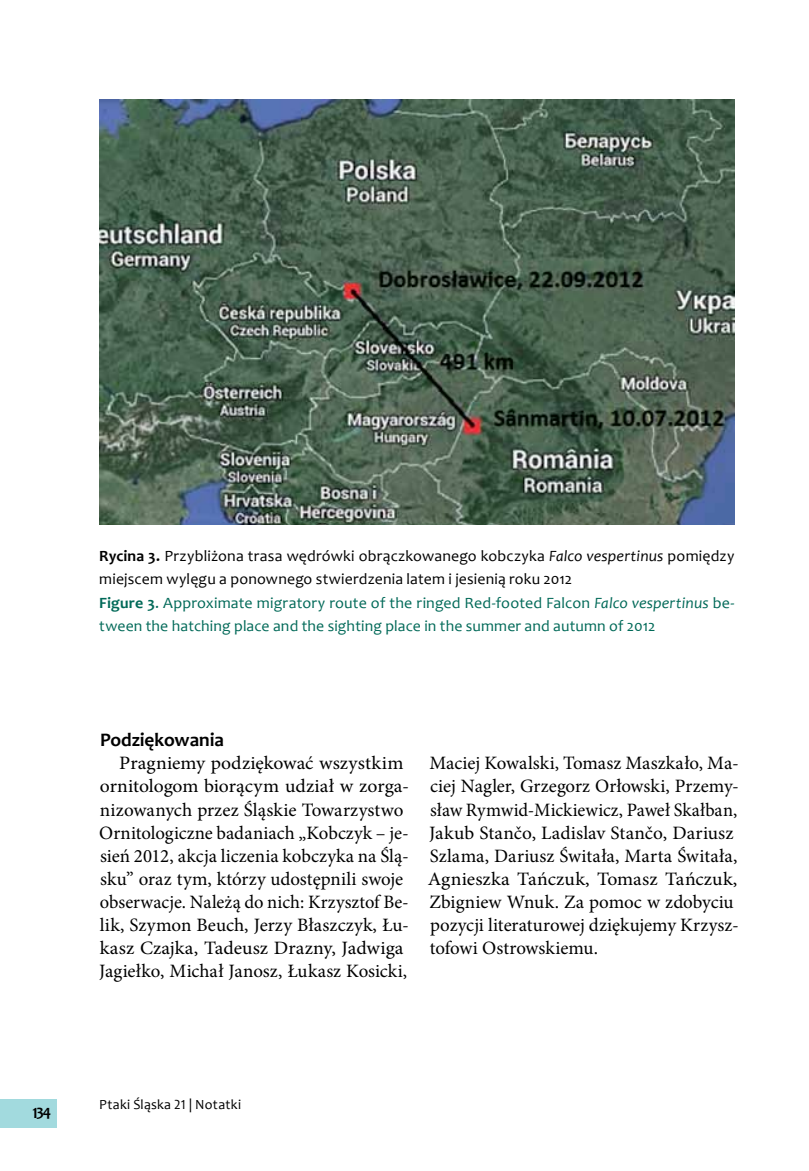
<style>
.page{position:relative;width:809px;height:1171px;background:#fff}
.page>*{position:absolute;margin:0;border:0;box-sizing:border-box;transform-origin:0 0}
.t1{font:700 19.25px "Candara";letter-spacing:-.005em;color:#000}
.t2{font:18.9px/23.1px "Minion Pro";color:#000;scale:1.04 1}
.t3{font:18.9px/23.1px "Minion Pro";color:#000}
.t4{font:15.75px/23.1px "Candara";letter-spacing:.01em;color:#006958}
.t5{font:700 15.75px "Candara";color:#000}
.t6{font:14px "Candara";letter-spacing:.015em;color:#000}
.s1{font-weight:700;color:#000}
.s2{color:#000}
.s3{font-style:italic;color:#000}
.s4{font-weight:700}
.s5{font-style:italic}
</style>
<div class="page">
<div style="left:0;top:1099px;width:57px;height:28px;background:#a2dade"></div>
<img style="left:99px;top:99px;width:635px;height:426px">
<p class="t5" style="left:32px;top:1103px;width:20px">134</p>
<p class="t4" style="left:99px;top:544px;width:636px"><span class="s1">Rycina 3.</span> <span class="s2">Przybliżona trasa wędrówki obrączkowanego kobczyka</span> <span class="s3">Falco vespertinus</span> <span class="s2">pomiędzy miejscem wylęgu a ponownego stwierdzenia latem i jesienią roku 2012<br></span><span class="s4">Figure 3</span>. Approximate migratory route of the ringed Red-footed Falcon <span class="s5">Falco vespertinus</span> be&shy;tween the hatching place and the sighting place in the summer and autumn of 2012</p>
<p class="t1" style="left:100px;top:728px;width:125px">Podziękowania</p>
<p class="t2" style="left:99px;top:752px;width:299px;text-indent:20px">Pragniemy podziękować wszystkim ornitologom biorącym udział w zorga&shy;nizowanych przez Śląskie Towarzystwo Ornitologiczne badaniach „Kobczyk – je&shy;sień 2012, akcja liczenia kobczyka na Ślą&shy;sku” oraz tym, którzy udostępnili swoje obserwacje. Należą do nich: Krzysztof Be&shy;lik, Szymon Beuch, Jerzy Błaszczyk, Łu&shy;kasz Czajka, Tadeusz Drazny, Jadwiga Jagiełko, Michał Janosz, Łukasz Kosicki,</p>
<p class="t3" style="left:427px;top:752px;width:313px">Maciej Kowalski, Tomasz Maszkało, Ma&shy;ciej Nagler, Grzegorz Orłowski, Przemy&shy;sław Rymwid-Mickiewicz, Paweł Skałban, Jakub Stančo, Ladislav Stančo, Dariusz Szlama, Dariusz Świtała, Marta Świtała, Agnieszka Tańczuk, Tomasz Tańczuk, Zbigniew Wnuk. Za pomoc w zdobyciu pozycji literaturowej dziękujemy Krzysz&shy;tofowi Ostrowskiemu.</p>
<p class="t6" style="left:99px;top:1096px;width:143px">Ptaki Śląska 21 | Notatki</p>
</div>
